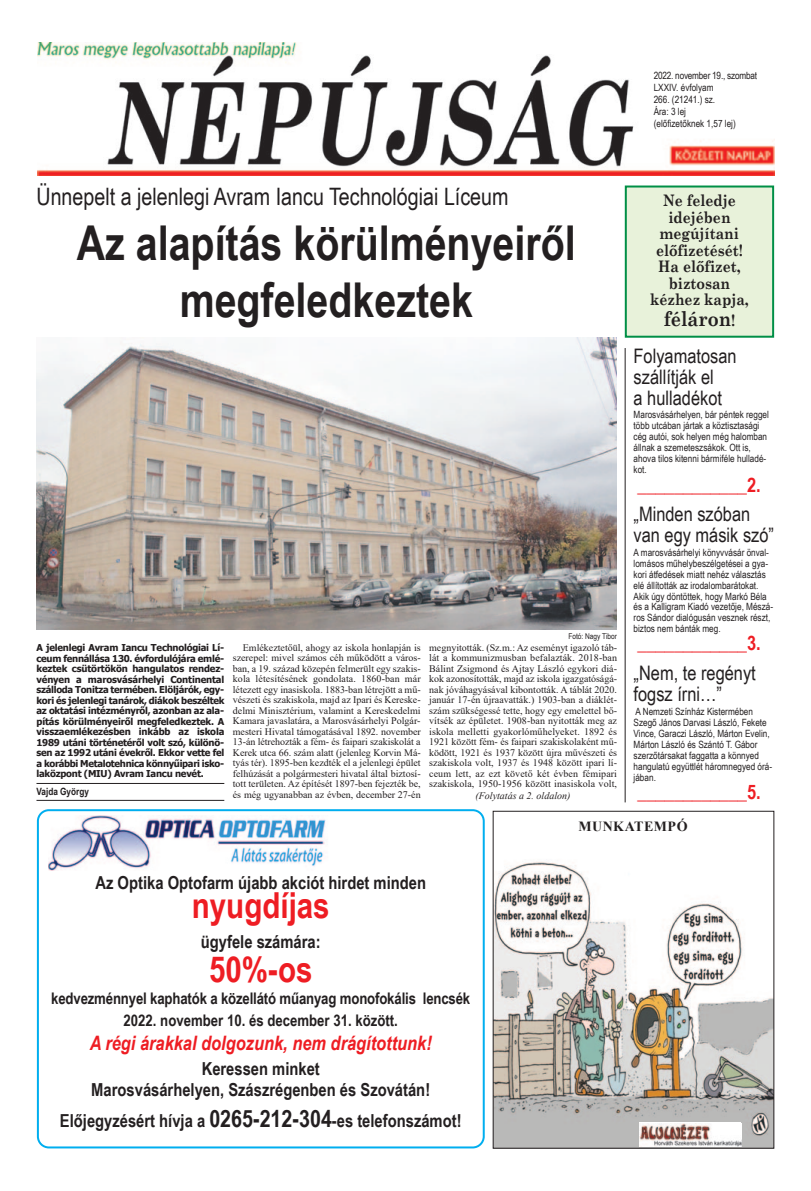
<style>
.page{position:relative;width:811px;height:1191px;background:#fff}
.page>*{position:absolute;margin:0;border:0;box-sizing:border-box;transform-origin:0 0}
.t1{font:700 48px/57.6px "Arial Narrow";color:#231f20;text-align:center}
.t2{font:700 35.8px "Arial Narrow";color:#ee1d23}
.t3{font:24px "Arial Narrow";color:#231f20}
.t4{font:700 20.4px "Century Schoolbook";color:#231f20;scale:.88 1}
.t5{font:20px/21px "Arial Narrow";color:#231f20}
.t6{font:700 20px "Arial Narrow";color:#ee1d23}
.t7{font:italic 700 19.9px "Arial Narrow";color:#ee1d23}
.t8{font:700 17.9px/21.6px "Arial Narrow";color:#231f20;text-align:center}
.t9{font:700 16px/21.6px "Arial Narrow";letter-spacing:-.01em;color:#231f20;text-align:center}
.t10{font:700 15.9px/16.5px "Century Schoolbook";color:#231f20;text-align:center;scale:.88 1}
.t11{font:700 14px "Times New Roman";letter-spacing:.035em;color:#231f20}
.t12{font:10px/10.5px "Times New Roman";letter-spacing:.005em;color:#231f20;text-align:justify}
.t13{font:10px/11px "Arial Narrow";color:#231f20}
.t14{font:italic 10px "Times New Roman";color:#231f20}
.t15{font:700 10px "Arial Narrow";color:#231f20}
.t16{font:700 9.5px/10.5px "Tahoma";letter-spacing:-.025em;color:#231f20;text-align:justify}
.t17{font:8px "Arial Narrow";color:#231f20}
.s1{font-size:15.9px}
.s2{font-size:23.9px}
</style>
<div class="page">
<img style="left:37px;top:338px;width:579px;height:291px">
<img style="left:495px;top:862px;width:277px;height:284px">
<div style="left:493px;top:811px;width:281px;height:337px;border:1px solid #231f20"></div>
<div style="left:37px;top:43px;width:737px;height:135px;background:linear-gradient(to right,#ee392c,#ee392c)"></div>
<img style="left:37px;top:43px;width:737px;height:132px">
<hr style="left:36px;top:800px;width:188px;height:1px;background:#231f20">
<hr style="left:36px;top:783px;width:188px;height:1px;background:#231f20">
<hr style="left:625px;top:348px;width:1px;height:454px;background:#231f20">
<div style="left:627px;top:187px;width:145px;height:149px;background:#e8f2da"></div>
<div style="left:625px;top:185px;width:149px;height:153px;border:2px solid #008f46"></div>
<img style="left:639px;top:1123px;width:102px;height:23px">
<svg style="left:37px;top:809px;width:448px;height:339px"></svg>
<div style="left:48px;top:813px;width:428px;height:57px;background:#fff"></div>
<img style="left:48px;top:815px;width:278px;height:55px">
<p class="t13" style="left:653px;top:69px;width:105px;line-height:12px">2022. november 19., szombat<br>LXXIV. évfolyam<br>266. (21241.) sz.<br>Ára: 3 lej<br>(előfizetőknek 1,57 lej)</p>
<h3 class="t3" style="left:36px;top:182px;width:473px">Ünnepelt a jelenlegi Avram Iancu Technológiai Líceum</h3>
<h1 class="t1" style="left:77px;top:214px;width:500px">Az alapítás körülményeiről megfeledkeztek</h1>
<p class="t17" style="left:568px;top:631px;width:50px">Fotó: Nagy Tibor</p>
<p class="t16" style="left:36px;top:642px;width:189px">A jelenlegi Avram Iancu Technológiai Lí&shy;ceum fennállása 130. évfordulójára emlé&shy;keztek csütörtökön hangulatos rendez&shy;vényen a marosvásárhelyi Continental szálloda Tonitza termében. Elöljárók, egy&shy;kori és jelenlegi tanárok, diákok beszéltek az oktatási intézményről, azonban az ala&shy;pítás körülményeiről megfeledkeztek. A visszaemlékezésben inkább az iskola 1989 utáni történetéről volt szó, különö&shy;sen az 1992 utáni évekről. Ekkor vette fel a korábbi Metalotehnica könnyűipari isko&shy;laközpont (MIU) Avram Iancu nevét.</p>
<p class="t12" style="left:233px;top:642px;width:189px;text-indent:10px">Emlékeztetőül, ahogy az iskola honlapján is szerepel: mivel számos céh működött a város&shy;ban, a 19. század közepén felmerült egy szakis&shy;kola létesítésének gondolata. 1860-ban már létezett egy inasiskola. 1883-ban létrejött a mű&shy;vészeti és szakiskola, majd az Ipari és Kereske&shy;delmi Minisztérium, valamint a Kereskedelmi Kamara javaslatára, a Marosvásárhelyi Polgár&shy;mesteri Hivatal támogatásával 1892. november 13-án létrehozták a fém- és faipari szakiskolát a Kerek utca 66. szám alatt (jelenleg Korvin Má&shy;tyás tér). 1895-ben kezdték el a jelenlegi épület felhúzását a polgármesteri hivatal által biztosí&shy;tott területen. Az építését 1897-ben fejezték be, és még ugyanabban az évben, december 27-én</p>
<p class="t12" style="left:429px;top:642px;width:189px">megnyitották. (Sz.m.: Az eseményt igazoló táb&shy;lát a kommunizmusban befalazták. 2018-ban Bálint Zsigmond és Ajtay László egykori diá&shy;kok azonosították, majd az iskola igazgatóságá&shy;nak jóváhagyásával kibontották. A táblát 2020. január 17-én újraavatták.) 1903-ban a diáklét&shy;szám szükségessé tette, hogy egy emelettel bő&shy;vítsék az épületet. 1908-ban nyitották meg az iskola melletti gyakorlóműhelyeket. 1892 és 1921 között fém- és faipari szakiskolaként mű&shy;ködött, 1921 és 1937 között újra művészeti és szakiskola volt, 1937 és 1948 között ipari lí&shy;ceum lett, az ezt követő két évben fémipari szakiskola, 1950-1956 között inasiskola volt,</p>
<p class="t15" style="left:36px;top:785px;width:54px">Vajda György</p>
<p class="t14" style="left:475px;top:790px;width:96px">(Folytatás a 2. oldalon)</p>
<h3 class="t10" style="left:650px;top:192px;width:114px">Ne feledje idejében megújítani előfizetését!<br>Ha előfizet, biztosan kézhez kapja,</h3>
<h3 class="t4" style="left:663px;top:306px;width:83px">féláron<span class="s1">!</span></h3>
<h3 class="t5" style="left:633px;top:345px;width:104px">Folyamatosan szállítják el<br>a hulladékot</h3>
<p class="t13" style="left:633px;top:409px;width:137px">Marosvásárhelyen, bár péntek reggel több utcában jártak a köztisztasági cég autói, sok helyen még halomban állnak a szemeteszsákok. Ott is, ahova tilos kitenni bármiféle hulladé&shy;kot.</p>
<h3 class="t6" style="left:637px;top:473px;width:125px">____________2.</h3>
<h3 class="t5" style="left:633px;top:503px;width:142px">„Minden szóban van egy másik szó”</h3>
<p class="t13" style="left:633px;top:547px;width:141px">A marosvásárhelyi könyvvásár önval&shy;lomásos műhelybeszélgetései a gya&shy;kori átfedések miatt nehéz választás elé állították az irodalombarátokat.<br>Akik úgy döntöttek, hogy Markó Béla és a Kalligram Kiadó vezetője, Mészá&shy;ros Sándor dialógusán vesznek részt, biztos nem bánták meg.</p>
<h3 class="t6" style="left:637px;top:632px;width:125px">____________3.</h3>
<h3 class="t5" style="left:633px;top:662px;width:124px">„Nem, te regényt fogsz írni…”</h3>
<p class="t13" style="left:633px;top:705px;width:140px">A Nemzeti Színház Kistermében<br>Szegő János Darvasi László, Fekete<br>Vince, Garaczi László, Márton Evelin,<br>Márton László és Szántó T. Gábor szerzőtársakat faggatta a könnyed hangulatú együttlét háromnegyed órá&shy;jában.</p>
<h3 class="t6" style="left:637px;top:780px;width:125px">____________5.</h3>
<h3 class="t8" style="left:95px;top:871px;width:332px">Az Optika Optofarm újabb akciót hirdet minden</h3>
<h2 class="t2" style="left:192px;top:884px;width:139px">nyugdíjas</h2>
<h3 class="t8" style="left:201px;top:930px;width:121px">ügyfele számára:</h3>
<h2 class="t2" style="left:209px;top:949px;width:105px">50%-os</h2>
<h3 class="t9" style="left:51px;top:987px;width:420px">kedvezménnyel kaphatók a közellátó műanyag monofokális lencsék<br>2022. november 10. és december 31. között.</h3>
<h3 class="t7" style="left:90px;top:1031px;width:343px">A régi árakkal dolgozunk, nem drágítottunk!</h3>
<h3 class="t8" style="left:91px;top:1057px;width:340px">Keressen minket<br>Marosvásárhelyen, Szászrégenben és Szovátán!</h3>
<h3 class="t8" style="left:60px;top:1109px;width:403px">Előjegyzésért hívja a <span class="s2">0265-212-304</span>-es telefonszámot!</h3>
<h3 class="t11" style="left:578px;top:819px;width:111px">MUNKATEMPÓ</h3>
</div>
